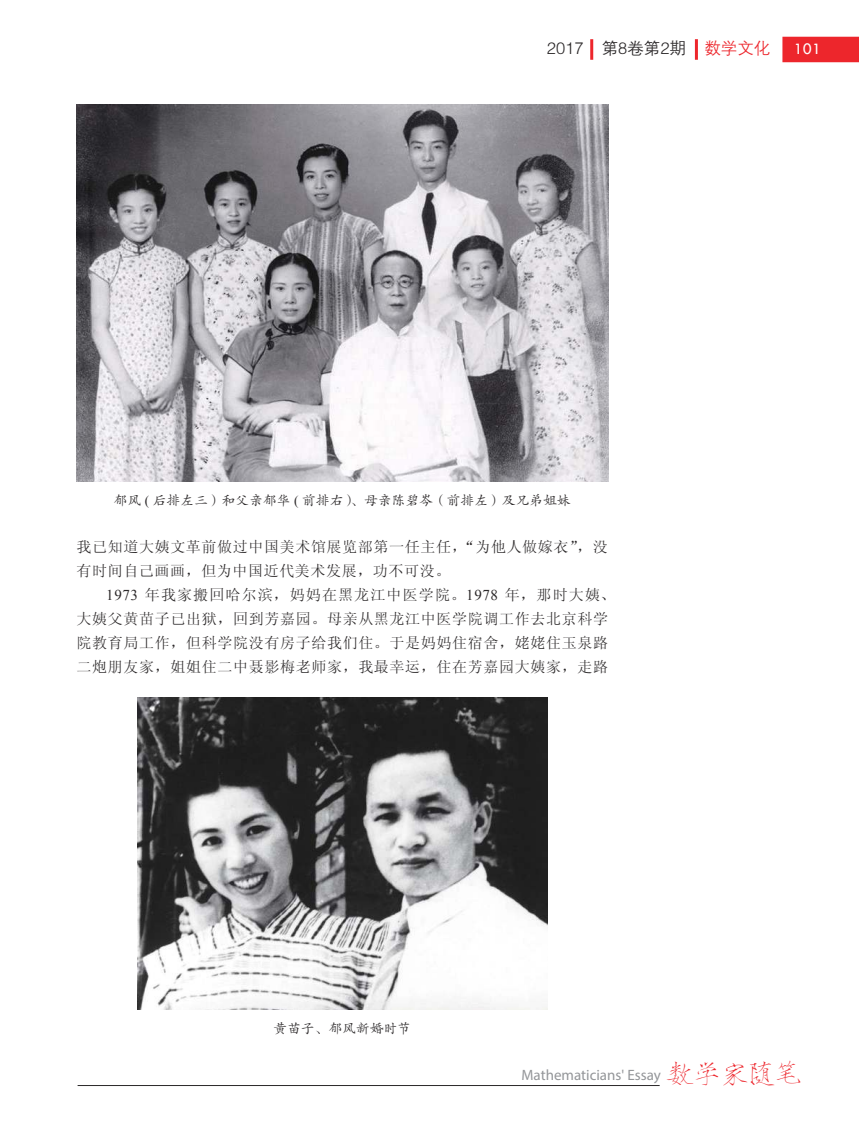
<style>
.page{position:relative;width:859px;height:1123px;background:#fff}
.page>*{position:absolute;margin:0;border:0;box-sizing:border-box;transform-origin:0 0}
.t1{font:27px "FZSJSK GBK1 0";color:#ed262c}
.t2{font:16.5px "FZZDXK GBK1 0";color:#2b2829}
.t3{font:16.5px "Tw Cen";color:#fff}
.t4{font:15px/24px "Sim Sun";letter-spacing:.045em;color:#2b2829}
.t5{font:15px "Myriad Pro";color:#949699}
.t6{font:13.5px "FZKTK GBK1 0";letter-spacing:.02em;color:#2b2829}
.s1{color:#ed262c}
.s2{font-family:"Times New Roman"}
</style>
<div class="page">
<hr style="left:78px;top:1085px;width:582px;height:1px;background:#2b2829">
<div style="left:782px;top:37px;width:77px;height:25px;background:#ed262c"></div>
<hr style="left:695px;top:39px;width:3px;height:21px;background:#ed262c">
<hr style="left:590px;top:39px;width:3px;height:21px;background:#ed262c">
<img style="left:77px;top:104px;width:531px;height:378px">
<img style="left:138px;top:697px;width:409px;height:312px">
<p class="t2" style="left:547px;top:40px;width:225px">2017 第8卷第2期 <span class="s1">数学文化</span></p>
<p class="t3" style="left:794px;top:38px;width:29px">101</p>
<p class="t6" style="left:114px;top:493px;width:458px">郁风 <span class="s2">(</span> 后排左三）和父亲郁华 <span class="s2">(</span> 前排右）、母亲陈碧岑（前排左）及兄弟姐妹</p>
<p class="t4" style="left:77px;top:535px;width:533px">我已知道大姨文革前做过中国美术馆展览部第一任主任，“为他人做嫁衣”，没有时间自己画画，但为中国近代美术发展，功不可没。</p>
<p class="t4" style="left:77px;top:583px;width:541px;text-indent:30px"><span class="s2">1973</span> 年我家搬回哈尔滨，妈妈在黑龙江中医学院。<span class="s2">1978</span> 年，那时大姨、大姨父黄苗子已出狱，回到芳嘉园。母亲从黑龙江中医学院调工作去北京科学院教育局工作，但科学院没有房子给我们住。于是妈妈住宿舍，姥姥住玉泉路二炮朋友家，姐姐住二中聂影梅老师家，我最幸运，住在芳嘉园大姨家，走路</p>
<p class="t6" style="left:274px;top:1021px;width:139px">黄苗子、郁风新婚时节</p>
<h1 class="t1" style="left:666px;top:1059px;width:137px">数学家随笔</h1>
<p class="t5" style="left:521px;top:1069px;width:141px">Mathematicians' Essay</p>
</div>
